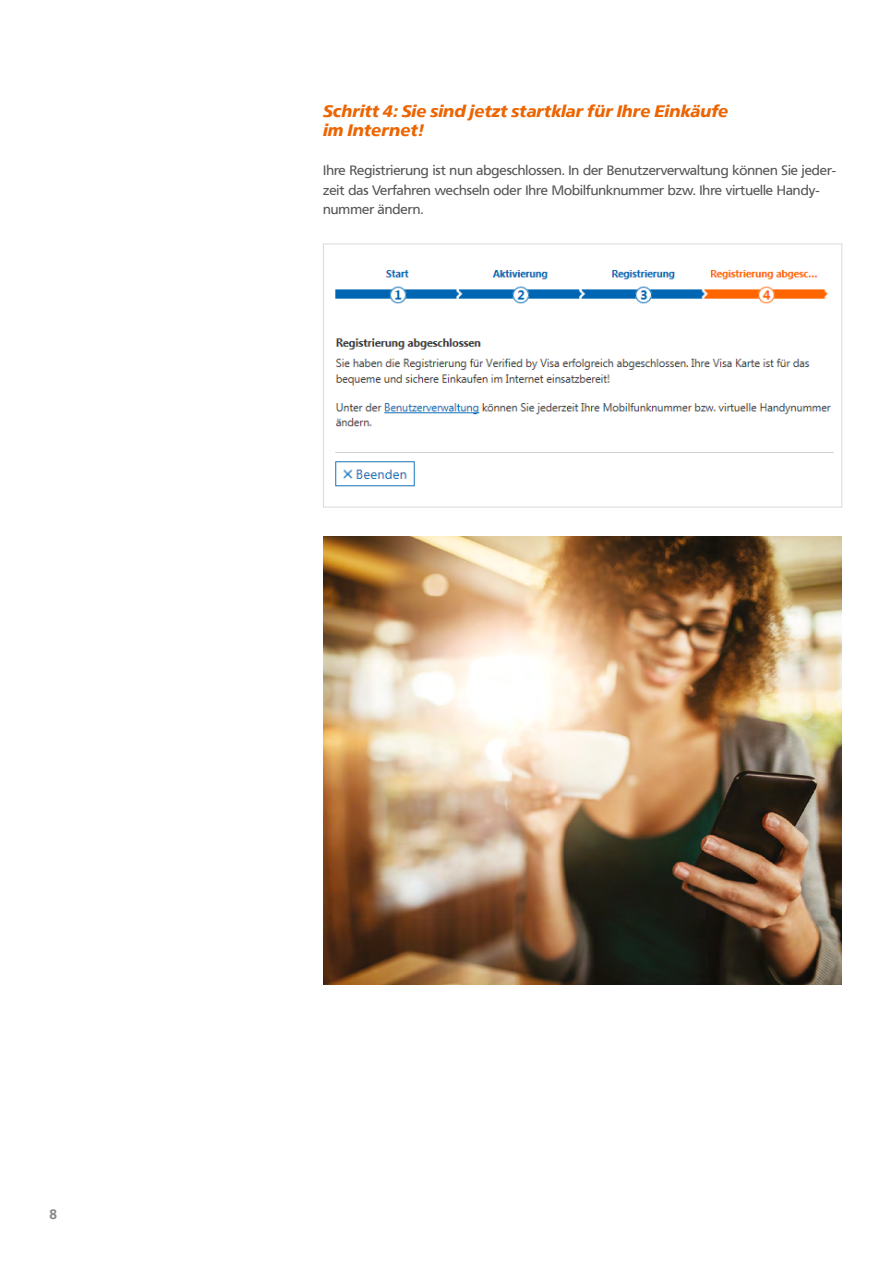
<style>
.page{position:relative;width:893px;height:1263px;background:#fff}
.page>*{position:absolute;margin:0;border:0;box-sizing:border-box;transform-origin:0 0}
.t1{font:italic 700 16.5px/19.5px "Frutiger VR";color:#ec6502}
.t2{font:13.5px/19.5px "Frutiger VR";color:#565656}
.t3{font:700 13.5px "Frutiger VR";color:#878786}
</style>
<div class="page">
<img style="left:335px;top:270px;width:499px;height:217px">
<div style="left:323px;top:244px;width:519px;height:263px;border:1px solid #dadada"></div>
<img style="left:324px;top:536px;width:517px;height:448px">
<p class="t1" style="left:323px;top:102px;width:407px">Schritt 4: Sie sind jetzt startklar für Ihre Einkäufe im Internet!</p>
<p class="t2" style="left:323px;top:161px;width:515px">Ihre Registrierung ist nun abgeschlossen. In der Benutzerverwaltung können Sie jeder&shy;zeit das Verfahren wechseln oder Ihre Mobilfunknummer bzw. Ihre virtuelle Handy&shy;nummer ändern.</p>
<p class="t3" style="left:50px;top:1206px;width:9px">8</p>
</div>
